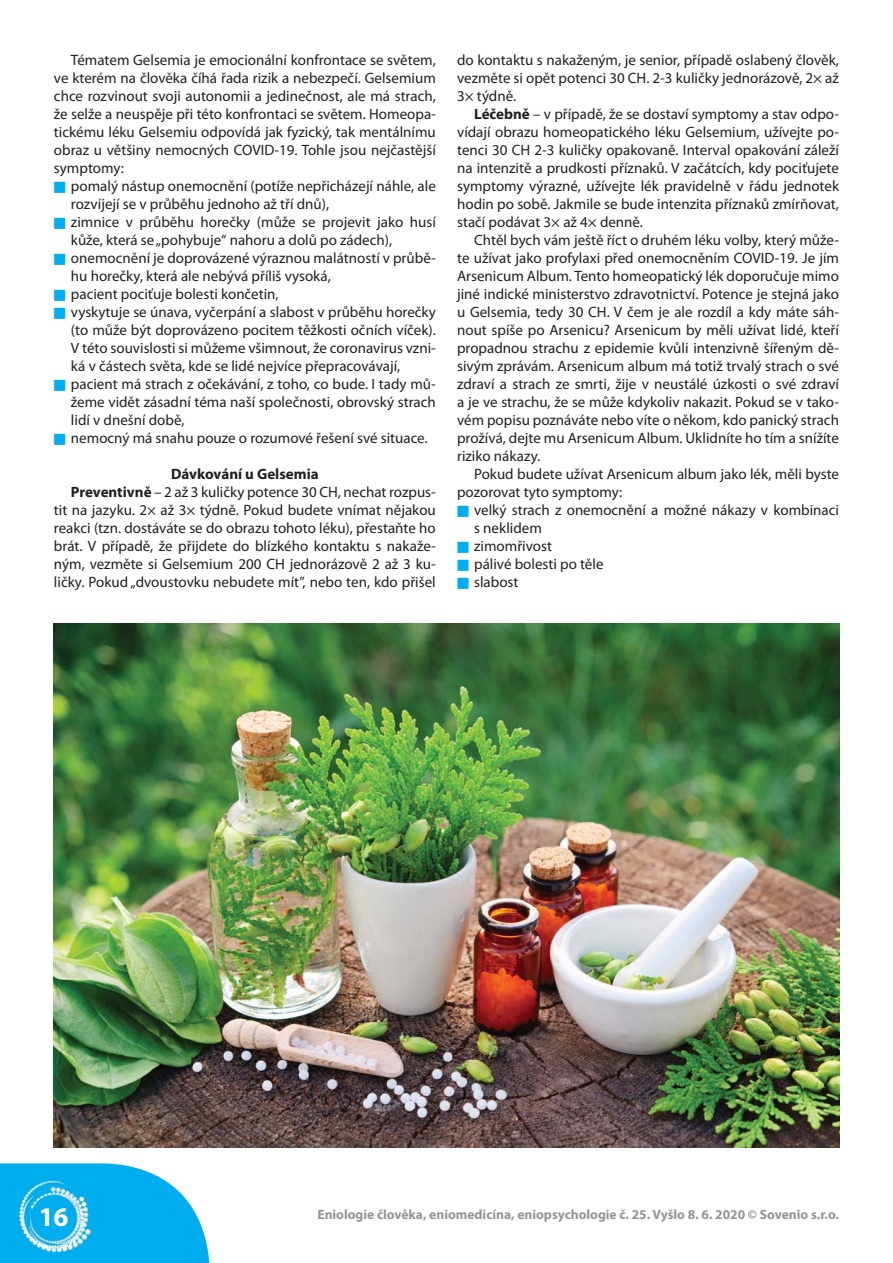
<style>
.page{position:relative;width:893px;height:1263px;background:#fff}
.page>*{position:absolute;margin:0;border:0;box-sizing:border-box;transform-origin:0 0}
.t1{font:700 27px "Myriad Pro";color:#fff}
.t2{font:15px/18px "Myriad Pro";color:#231f20;text-align:justify}
.t3{font:700 15px "Myriad Pro";color:#231f20}
.t4{font:700 13.5px "Myriad Pro";color:#939598}
.s1{font-weight:700}
</style>
<div class="page">
<svg style="left:0;top:1163px;width:210px;height:100px;background:#25b9f1"></svg>
<img style="left:20px;top:1180px;width:71px;height:72px">
<img style="left:54px;top:624px;width:785px;height:523px">
<p class="t2" style="left:54px;top:53px;width:383px;text-indent:17px">Tématem Gelsemia je emocionální konfrontace se světem, ve kterém na člověka číhá řada rizik a nebezpečí. Gelsemium chce rozvinout svoji autonomii a jedinečnost, ale má strach, že selže a neuspěje při této konfrontaci se světem. Homeopa&shy;tickému léku Gelsemiu odpovídá jak fyzický, tak mentálnímu obraz u většiny nemocných COVID-19. Tohle jsou nejčastější symptomy:</p>
<p class="t2" style="left:71px;top:179px;width:366px;text-align:left">pomalý nástup onemocnění (potíže nepřicházejí náhle, ale rozvíjejí se v průběhu jednoho až tří dnů),<br>zimnice v průběhu horečky (může se projevit jako husí kůže, která se „pohybuje“ nahoru a dolů po zádech), onemocnění je doprovázené výraznou malátností v průbě&shy;hu horečky, která ale nebývá příliš vysoká,<br>pacient pociťuje bolesti končetin,<br>vyskytuje se únava, vyčerpání a slabost v průběhu horečky (to může být doprovázeno pocitem těžkosti očních víček).<br>V této souvislosti si můžeme všimnout, že coronavirus vzni&shy;ká v částech světa, kde se lidé nejvíce přepracovávají, pacient má strach z očekávání, z toho, co bude. I tady mů&shy;žeme vidět zásadní téma naší společnosti, obrovský strach lidí v dnešní době,<br>nemocný má snahu pouze o rozumové řešení své situace.</p>
<p class="t3" style="left:171px;top:469px;width:149px">Dávkování u Gelsemia</p>
<p class="t2" style="left:71px;top:485px;width:366px"><span class="s1">Preventivně</span> – 2 až 3 kuličky potence 30 CH, nechat rozpus-</p>
<p class="t2" style="left:54px;top:503px;width:383px">tit na jazyku. 2× až 3× týdně. Pokud budete vnímat nějakou</p>
<p class="t2" style="left:54px;top:521px;width:383px">reakci (tzn. dostáváte se do obrazu tohoto léku), přestaňte ho</p>
<p class="t2" style="left:54px;top:539px;width:383px">brát. V případě, že přijdete do blízkého kontaktu s nakaže-</p>
<p class="t2" style="left:54px;top:557px;width:383px">ným, vezměte si Gelsemium 200 CH jednorázově 2 až 3 ku-</p>
<p class="t2" style="left:54px;top:575px;width:383px">ličky. Pokud „dvoustovku nebudete mít”, nebo ten, kdo přišel</p>
<p class="t2" style="left:457px;top:53px;width:383px">do kontaktu s nakaženým, je senior, případě oslabený člověk, vezměte si opět potenci 30 CH. 2-3 kuličky jednorázově, 2× až 3× týdně.</p>
<p class="t2" style="left:457px;top:107px;width:383px;text-indent:17px"><span class="s1">Léčebně</span> – v případě, že se dostaví symptomy a stav odpo&shy;vídají obrazu homeopatického léku Gelsemium, užívejte po&shy;tenci 30 CH 2-3 kuličky opakovaně. Interval opakování záleží na intenzitě a prudkosti příznaků. V začátcích, kdy pociťujete symptomy výrazné, užívejte lék pravidelně v řádu jednotek hodin po sobě. Jakmile se bude intenzita příznaků zmírňovat, stačí podávat 3× až 4× denně.</p>
<p class="t2" style="left:457px;top:233px;width:383px;text-indent:17px">Chtěl bych vám ještě říct o druhém léku volby, který může&shy;te užívat jako profylaxi před onemocněním COVID-19. Je jím Arsenicum Album. Tento homeopatický lék doporučuje mimo jiné indické ministerstvo zdravotnictví. Potence je stejná jako u Gelsemia, tedy 30 CH. V čem je ale rozdíl a kdy máte sáh&shy;nout spíše po Arsenicu? Arsenicum by měli užívat lidé, kteří propadnou strachu z epidemie kvůli intenzivně šířeným dě&shy;sivým zprávám. Arsenicum album má totiž trvalý strach o své zdraví a strach ze smrti, žije v neustálé úzkosti o své zdraví a je ve strachu, že se může kdykoliv nakazit. Pokud se v tako&shy;vém popisu poznáváte nebo víte o někom, kdo panický strach prožívá, dejte mu Arsenicum Album. Uklidníte ho tím a snížíte riziko nákazy.</p>
<p class="t2" style="left:457px;top:467px;width:383px;text-indent:17px">Pokud budete užívat Arsenicum album jako lék, měli byste pozorovat tyto symptomy:</p>
<p class="t2" style="left:474px;top:503px;width:366px;text-align:left">velký strach z onemocnění a možné nákazy v kombinaci s neklidem<br>zimomřivost<br>pálivé bolesti po těle<br>slabost</p>
<h1 class="t1" style="left:39px;top:1207px;width:31px">16</h1>
<p class="t4" style="left:317px;top:1209px;width:523px">Eniologie člověka, eniomedicína, eniopsychologie č. 25. Vyšlo 8. 6. 2020 © Sovenio s.r.o.</p>
</div>
